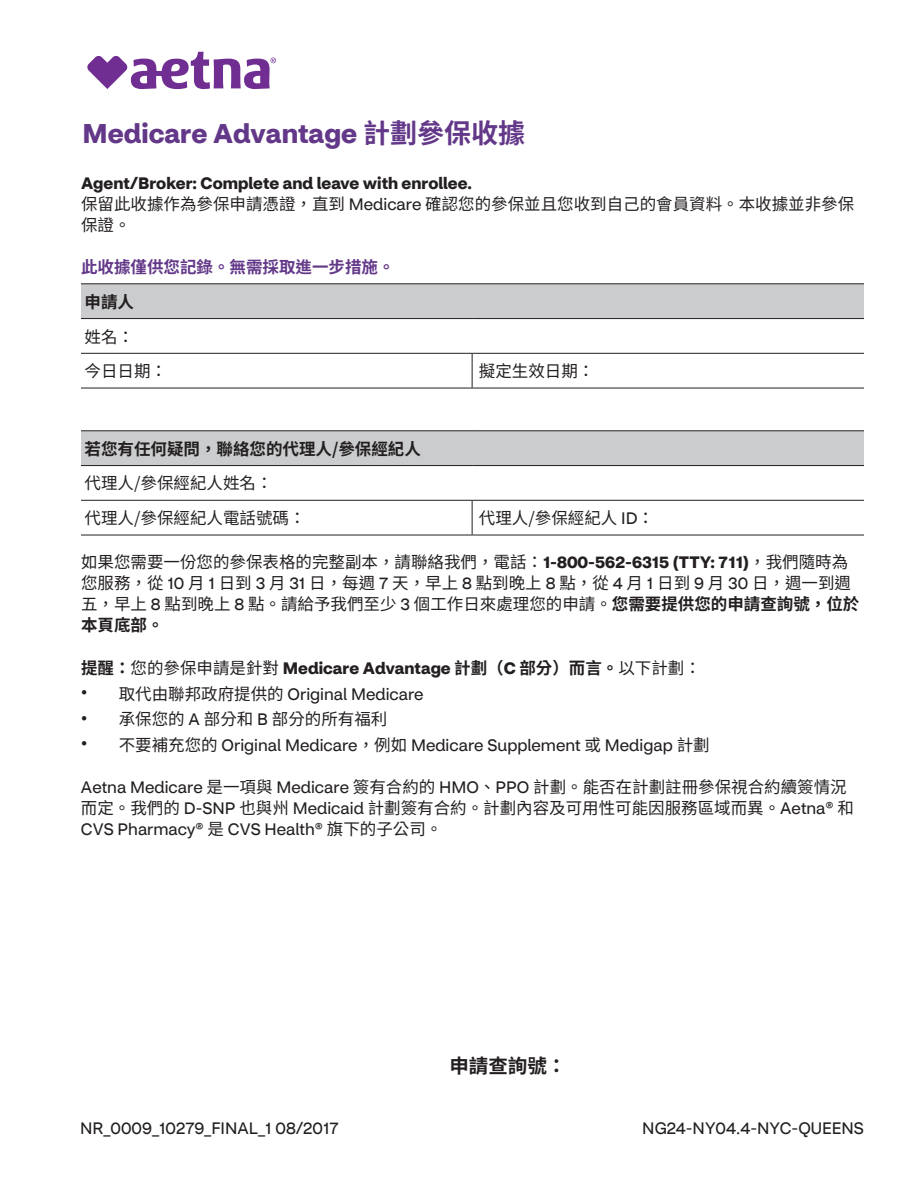
<style>
.page{position:relative;width:918px;height:1188px;background:#fff}
.page>*{position:absolute;margin:0;border:0;box-sizing:border-box;transform-origin:0 0}
.t1{font:700 27px "CVS Health Sans";color:#633889}
.t2{font:700 19.5px "Noto Sans TC";color:#231f20}
.t3{font:16.5px/21px "Noto Sans TC";color:#231f20}
.t4{font:16.5px "CVS Health Sans";color:#231f20}
.t5{font:700 16.5px "CVS Health Sans";color:#231f20}
.t6{font:700 16.5px "Noto Sans TC";color:#231f20}
.t7{font:700 16.5px "Noto Sans TC";color:#633889}
.s1{font-family:"Noto Sans TC"}
.s2{font-family:"CVS Health Sans"}
.s3{font-family:"CVS Health Sans";font-weight:700}
.s4{font-weight:700}
.s5{font-family:"Noto Sans TC";font-weight:400}
</style>
<div class="page">
<svg style="left:87px;top:52px;width:189px;height:37px"></svg>
<div style="left:81px;top:284px;width:783px;height:35px;background:#cbccce"></div>
<hr style="left:81px;top:283px;width:391px;height:1px;background:#231f20">
<hr style="left:472px;top:283px;width:392px;height:1px;background:#231f20">
<hr style="left:81px;top:318px;width:391px;height:1px;background:#231f20">
<hr style="left:472px;top:318px;width:392px;height:1px;background:#231f20">
<hr style="left:81px;top:353px;width:391px;height:1px;background:#231f20">
<hr style="left:472px;top:353px;width:392px;height:1px;background:#231f20">
<hr style="left:81px;top:388px;width:391px;height:1px;background:#231f20">
<hr style="left:472px;top:388px;width:392px;height:1px;background:#231f20">
<hr style="left:472px;top:354px;width:1px;height:34px;background:#231f20">
<div style="left:81px;top:431px;width:783px;height:35px;background:#cbccce"></div>
<hr style="left:81px;top:430px;width:391px;height:1px;background:#231f20">
<hr style="left:472px;top:430px;width:392px;height:1px;background:#231f20">
<hr style="left:81px;top:465px;width:391px;height:1px;background:#231f20">
<hr style="left:472px;top:465px;width:392px;height:1px;background:#231f20">
<hr style="left:81px;top:500px;width:391px;height:1px;background:#231f20">
<hr style="left:472px;top:500px;width:392px;height:1px;background:#231f20">
<hr style="left:81px;top:535px;width:391px;height:1px;background:#231f20">
<hr style="left:472px;top:535px;width:392px;height:1px;background:#231f20">
<hr style="left:472px;top:501px;width:1px;height:34px;background:#231f20">
<h2 class="t1" style="left:82px;top:116px;width:444px">Medicare Advantage <span class="s1">計劃參保收據</span></h2>
<p class="t5" style="left:81px;top:173px;width:393px">Agent/Broker: Complete and leave with enrollee.</p>
<p class="t3" style="left:81px;top:194px;width:775px">保留此收據作為參保申請憑證，直到 <span class="s2">Medicare</span> 確認您的參保並且您收到自己的會員資料。本收據並非參保保證。</p>
<h3 class="t7" style="left:81px;top:258px;width:315px">此收據僅供您記錄。無需採取進一步措施。</h3>
<h4 class="t6" style="left:85px;top:292px;width:51px">申請人</h4>
<p class="t3" style="left:85px;top:326px;width:51px">姓名：</p>
<p class="t3" style="left:85px;top:361px;width:84px">今日日期：</p>
<p class="t3" style="left:479px;top:361px;width:117px">擬定生效日期：</p>
<h4 class="t6" style="left:85px;top:439px;width:338px">若您有任何疑問，聯絡您的代理人/參保經紀人</h4>
<p class="t3" style="left:85px;top:473px;width:189px">代理人/參保經紀人姓名：</p>
<p class="t3" style="left:85px;top:508px;width:222px">代理人/參保經紀人電話號碼：</p>
<p class="t3" style="left:479px;top:508px;width:177px">代理人/參保經紀人 <span class="s2">ID</span>：</p>
<p class="t3" style="left:81px;top:552px;width:780px">如果您需要一份您的參保表格的完整副本，請聯絡我們，電話：<span class="s3">1-800-562-6315 (TTY: 711)</span>，我們隨時為您服務，從 <span class="s2">10</span> 月 <span class="s2">1</span> 日到 <span class="s2">3</span> 月 <span class="s2">31</span> 日，每週 <span class="s2">7</span> 天，早上 <span class="s2">8</span> 點到晚上 <span class="s2">8</span> 點，從 <span class="s2">4</span> 月 <span class="s2">1</span> 日到 <span class="s2">9</span> 月 <span class="s2">30</span> 日，週一到週五，早上 <span class="s2">8</span> 點到晚上 <span class="s2">8</span> 點。請給予我們至少 <span class="s2">3</span> 個工作日來處理您的申請。<span class="s4">您需要提供您的申請查詢號，位於本頁底部。</span></p>
<p class="t5" style="left:81px;top:658px;width:621px"><span class="s1">提醒：</span><span class="s5">您的參保申請是針對</span> Medicare Advantage <span class="s1">計劃（</span>C <span class="s1">部分）而言。</span><span class="s5">以下計劃：</span></p>
<p class="t4" style="left:81px;top:684px;width:344px">• <span class="s1">取代由聯邦政府提供的</span> Original Medicare</p>
<p class="t3" style="left:81px;top:709px;width:308px">• 承保您的 <span class="s2">A</span> 部分和 <span class="s2">B</span> 部分的所有福利</p>
<p class="t4" style="left:81px;top:735px;width:630px">• <span class="s1">不要補充您的</span> Original Medicare<span class="s1">，例如</span> Medicare Supplement <span class="s1">或</span> Medigap <span class="s1">計劃</span></p>
<p class="t3" style="left:81px;top:777px;width:775px"><span class="s2">Aetna Medicare</span> 是一項與 <span class="s2">Medicare</span> 簽有合約的 <span class="s2">HMO</span>、<span class="s2">PPO</span> 計劃。能否在計劃註冊參保視合約續簽情況而定。我們的 <span class="s2">D-SNP</span> 也與州 <span class="s2">Medicaid</span> 計劃簽有合約。計劃內容及可用性可能因服務區域而異。<span class="s2">Aetna®</span> 和<br><span class="s2">CVS Pharmacy®</span> 是 <span class="s2">CVS Health®</span> 旗下的子公司。</p>
<p class="t2" style="left:449px;top:1055px;width:118px">申請查詢號：</p>
<p class="t4" style="left:80px;top:1118px;width:260px">NR_0009_10279_FINAL_1 08/2017</p>
<p class="t4" style="left:642px;top:1118px;width:223px">NG24-NY04.4-NYC-QUEENS</p>
</div>
